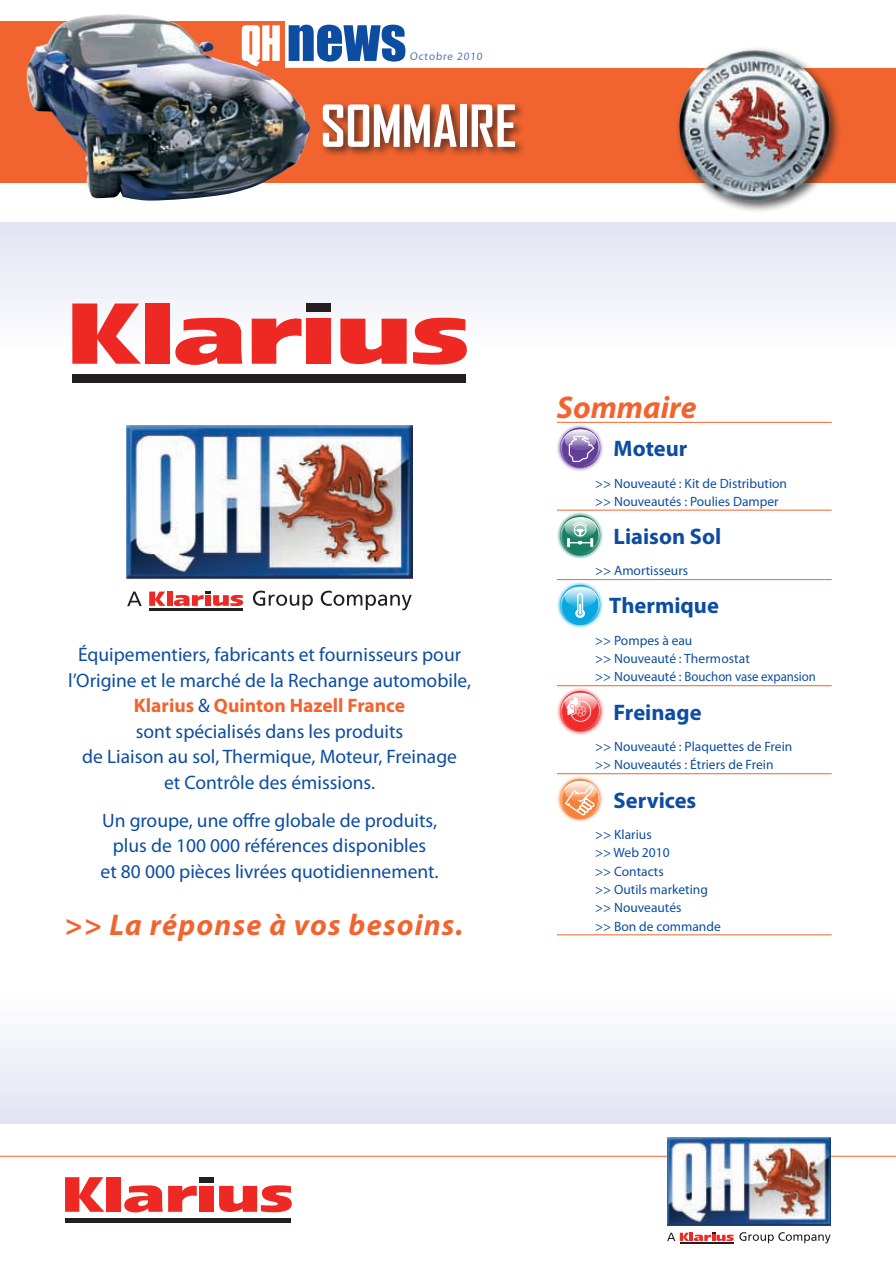
<style>
.page{position:relative;width:896px;height:1266px;background:#fff}
.page>*{position:absolute;margin:0;border:0;box-sizing:border-box;transform-origin:0 0}
.t1{font:700 55.5px "Agency FB";letter-spacing:-.01em;color:#fff}
.t2{font:italic 700 31.5px "Myriad Pro";color:#f2642f}
.t3{font:italic 700 30px "Myriad Pro";letter-spacing:.04em;color:#f2642f}
.t4{font:700 22.5px "Myriad Pro";color:#0d4da1}
.t5{font:19.5px/25.5px "Myriad Pro";color:#0d4da1;text-align:center}
.t6{font:13.5px/18.3px "Myriad Pro";color:#0d4da1}
.t7{font:11.25px "Myriad Pro";color:#5b72b7}
.s1{font-weight:700;color:#f2642f}
</style>
<div class="page">
<div style="left:0;top:68px;width:895px;height:115px;background:#f2642f"></div>
<div style="left:0;top:21px;width:284px;height:67px;background:#f2642f"></div>
<svg style="left:310px;top:25px;width:95px;height:37px"></svg>
<img style="left:26px;top:14px;width:284px;height:186px">
<div style="left:674px;top:46px;width:168px;height:167px;background:#231f20;opacity:.75"></div>
<img style="left:679px;top:50px;width:150px;height:151px">
<hr style="left:0;top:1155px;width:895px;height:1px;background:#f2642f">
<svg style="left:667px;top:1232px;width:66px;height:8px"></svg>
<hr style="left:679px;top:1242px;width:54px;height:1px;background:#231f20">
<svg style="left:739px;top:1232px;width:91px;height:11px"></svg>
<img style="left:667px;top:1137px;width:163px;height:87px">
<svg style="left:65px;top:1177px;width:39px;height:34px"></svg>
<div style="left:107px;top:1177px;width:14px;height:34px;background:#ee2823"></div>
<svg style="left:124px;top:1185px;width:73px;height:27px"></svg>
<div style="left:200px;top:1185px;width:14px;height:26px;background:#ee2823"></div>
<div style="left:200px;top:1177px;width:14px;height:5px;background:#231f20"></div>
<svg style="left:219px;top:1185px;width:73px;height:27px"></svg>
<div style="left:65px;top:1217px;width:226px;height:5px;background:#231f20"></div>
<div style="left:0;top:996px;width:895px;height:127px;background:linear-gradient(to bottom,#fefefe,#e1e3f2)"></div>
<hr style="left:557px;top:422px;width:48px;height:1px;background:#f2642f">
<hr style="left:605px;top:422px;width:226px;height:1px;background:#f2642f">
<hr style="left:557px;top:509px;width:48px;height:1px;background:#f2642f">
<hr style="left:605px;top:509px;width:226px;height:1px;background:#f2642f">
<hr style="left:557px;top:579px;width:48px;height:1px;background:#f2642f">
<hr style="left:605px;top:579px;width:226px;height:1px;background:#f2642f">
<hr style="left:557px;top:685px;width:48px;height:1px;background:#f2642f">
<hr style="left:605px;top:685px;width:226px;height:1px;background:#f2642f">
<hr style="left:557px;top:773px;width:48px;height:1px;background:#f2642f">
<hr style="left:605px;top:773px;width:226px;height:1px;background:#f2642f">
<hr style="left:557px;top:934px;width:48px;height:1px;background:#f2642f">
<hr style="left:605px;top:934px;width:226px;height:1px;background:#f2642f">
<img style="left:586px;top:426px;width:17px;height:44px">
<img style="left:557px;top:425px;width:29px;height:46px">
<svg style="left:568px;top:436px;width:26px;height:26px"></svg>
<img style="left:586px;top:513px;width:17px;height:45px">
<img style="left:557px;top:512px;width:29px;height:47px">
<svg style="left:560px;top:515px;width:40px;height:40px;background:#7fb8a9"></svg>
<img style="left:586px;top:583px;width:17px;height:44px">
<img style="left:557px;top:582px;width:29px;height:46px">
<svg style="left:560px;top:585px;width:40px;height:40px;background:#71ccec"></svg>
<img style="left:586px;top:689px;width:17px;height:45px">
<img style="left:557px;top:688px;width:29px;height:46px">
<svg style="left:566px;top:696px;width:25px;height:25px"></svg>
<img style="left:586px;top:777px;width:17px;height:44px">
<img style="left:557px;top:776px;width:29px;height:46px">
<svg style="left:560px;top:779px;width:40px;height:40px"></svg>
<div style="left:319px;top:101px;width:207px;height:57px;background:#231f20;opacity:.75"></div>
<div style="left:0;top:222px;width:895px;height:128px;background:linear-gradient(to bottom,#e0e3f2,#fefdfd)"></div>
<svg style="left:72px;top:303px;width:69px;height:61px"></svg>
<div style="left:145px;top:303px;width:25px;height:61px;background:#ee2823"></div>
<svg style="left:175px;top:318px;width:67px;height:47px"></svg>
<svg style="left:252px;top:317px;width:49px;height:47px"></svg>
<div style="left:306px;top:319px;width:25px;height:45px;background:#ee2823"></div>
<div style="left:306px;top:303px;width:25px;height:9px;background:#231f20"></div>
<svg style="left:340px;top:319px;width:66px;height:45px"></svg>
<svg style="left:413px;top:318px;width:54px;height:47px"></svg>
<div style="left:72px;top:374px;width:393px;height:8px;background:#231f20"></div>
<svg style="left:127px;top:591px;width:15px;height:15px"></svg>
<svg style="left:149px;top:591px;width:16px;height:15px"></svg>
<div style="left:166px;top:591px;width:6px;height:15px;background:#ee2823"></div>
<svg style="left:174px;top:591px;width:69px;height:15px"></svg>
<hr style="left:149px;top:608px;width:94px;height:2px;background:#231f20">
<svg style="left:253px;top:590px;width:60px;height:20px"></svg>
<svg style="left:321px;top:590px;width:90px;height:20px"></svg>
<img style="left:127px;top:425px;width:285px;height:153px">
<p class="t7" style="left:409px;top:49px;width:75px">Octobre 2010</p>
<h1 class="t1" style="left:320px;top:91px;width:198px">SOMMAIRE</h1>
<p class="t5" style="left:68px;top:641px;width:404px">Équipementiers, fabricants et fournisseurs pour l’Origine et le marché de la Rechange automobile, <span class="s1">Klarius</span> &amp; <span class="s1">Quinton Hazell France<br></span>sont spécialisés dans les produits<br>de Liaison au sol, Thermique, Moteur, Freinage<br>et Contrôle des émissions.</p>
<p class="t5" style="left:101px;top:807px;width:339px">Un groupe, une offre globale de produits, plus de 100 000 références disponibles<br>et 80 000 pièces livrées quotidiennement.</p>
<h3 class="t3" style="left:65px;top:905px;width:400px">&gt;&gt; La réponse à vos besoins.</h3>
<h2 class="t2" style="left:557px;top:387px;width:141px">Sommaire</h2>
<p class="t4" style="left:613px;top:434px;width:75px">Moteur</p>
<p class="t6" style="left:595px;top:473px;width:193px">&gt;&gt; Nouveauté : Kit de Distribution &gt;&gt; Nouveautés : Poulies Damper</p>
<p class="t4" style="left:613px;top:521px;width:109px">Liaison Sol</p>
<p class="t6" style="left:595px;top:561px;width:94px">&gt;&gt; Amortisseurs</p>
<p class="t4" style="left:609px;top:591px;width:111px">Thermique</p>
<p class="t6" style="left:595px;top:631px;width:222px">&gt;&gt; Pompes à eau<br>&gt;&gt; Nouveauté : Thermostat<br>&gt;&gt; Nouveauté : Bouchon vase expansion</p>
<p class="t4" style="left:613px;top:697px;width:89px">Freinage</p>
<p class="t6" style="left:595px;top:737px;width:199px">&gt;&gt; Nouveauté : Plaquettes de Frein &gt;&gt; Nouveautés : étriers de Frein</p>
<p class="t4" style="left:613px;top:785px;width:84px">Services</p>
<p class="t6" style="left:595px;top:825px;width:127px">&gt;&gt; Klarius<br>&gt;&gt; Web 2010<br>&gt;&gt; Contacts<br>&gt;&gt; Outils marketing &gt;&gt; Nouveautés<br>&gt;&gt; Bon de commande</p>
</div>
